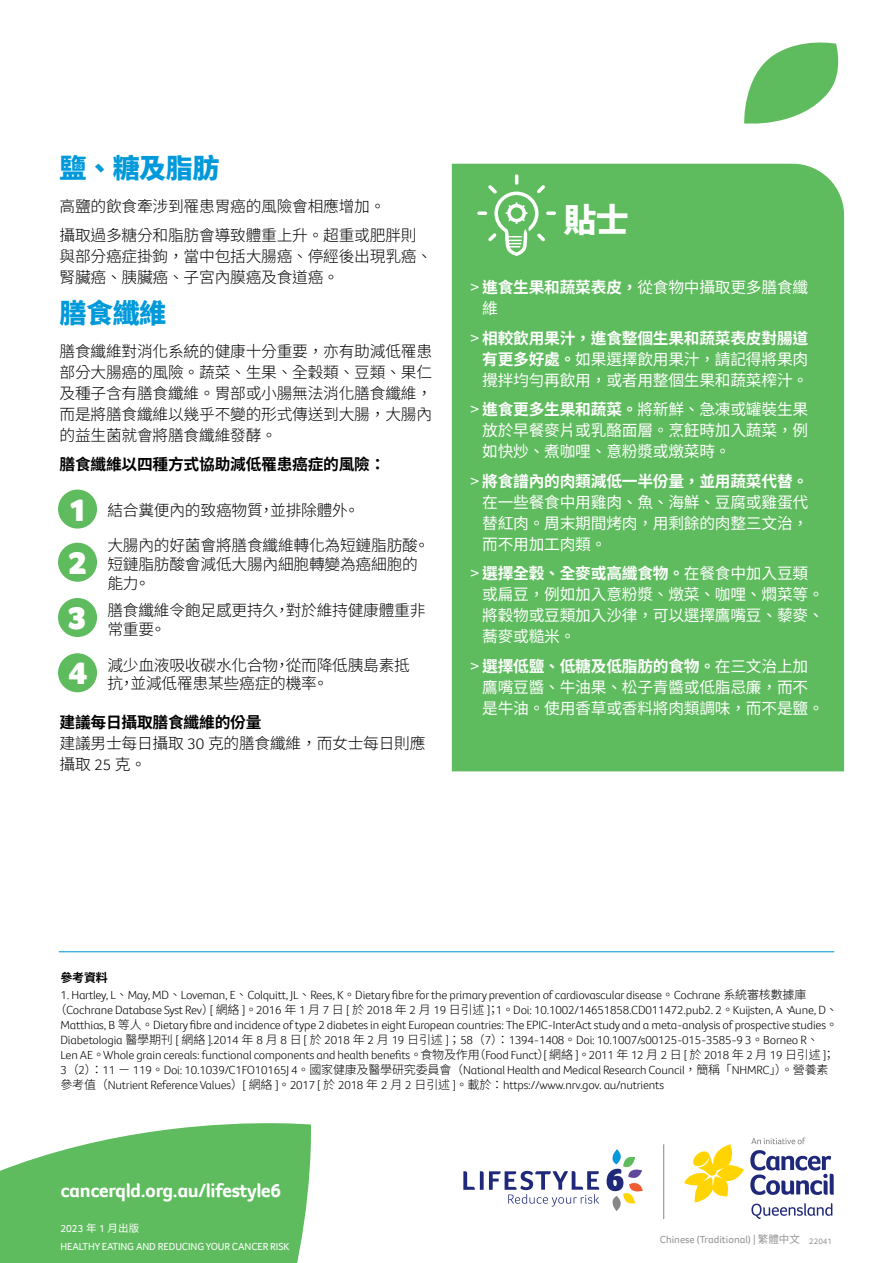
<style>
.page{position:relative;width:893px;height:1263px;background:#fff}
.page>*{position:absolute;margin:0;border:0;box-sizing:border-box;transform-origin:0 0}
.H2_DkBlue{font:900 33px "Noto Sans CJ Ktc";color:#fff}
.Poster_title_3{font:900 32.85px "Foco CC";color:#fff}
.H2_DkBlue-2{font:900 27px "Noto Sans CJ Ktc";letter-spacing:-.015em;color:#0099da}
.t1{font:700 19.5px "Foco CC";letter-spacing:-.02em;color:#fff}
.H2_DkBlue-3{font:15.75px/21px "Noto Sans CJ Ktc";letter-spacing:-.015em;color:#fff}
.H2_DkBlue-4{font:300 15.75px/21px "Noto Sans CJ Ktc";letter-spacing:-.015em;color:#000}
.H2_DkBlue-5{font:700 15.75px "Noto Sans CJ Ktc";letter-spacing:-.015em;color:#000}
.H2_DkBlue-6{font:300 12px "Foco CC";letter-spacing:-.015em;color:#000}
.H2_DkBlue-7{font:700 12px "Noto Sans CJ Ktc";color:#000}
.t2{font:10.5px "Foco CC";letter-spacing:-.01em;color:#fff}
.t3{font:10.5px "Foco CC";color:#939598}
.t4{font:8.25px "Foco CC";color:#939598}
.s1{font-family:"Foco CC"}
.s2{font-weight:700}
.s3{font-family:"Noto Sans CJ Ktc"}
</style>
<div class="page">
<svg style="left:0;top:1123px;width:311px;height:140px;background:#6fc36f"></svg>
<svg style="left:463px;top:1171px;width:136px;height:35px"></svg>
<svg style="left:684px;top:1144px;width:60px;height:58px"></svg>
<svg style="left:750px;top:1150px;width:84px;height:45px"></svg>
<svg style="left:751px;top:1203px;width:81px;height:16px"></svg>
<hr style="left:663px;top:1144px;width:1px;height:75px;background:#878787">
<svg style="left:607px;top:1149px;width:36px;height:62px"></svg>
<svg style="left:751px;top:1137px;width:54px;height:7px"></svg>
<svg style="left:744px;top:42px;width:95px;height:82px"></svg>
<div style="left:452px;top:164px;width:392px;height:607px;background:#5ebc5e"></div>
<div style="left:58px;top:489px;width:39px;height:40px;background:#5ebc5e;border-radius:50%"></div>
<div style="left:58px;top:543px;width:39px;height:39px;background:#5ebc5e;border-radius:50%"></div>
<div style="left:58px;top:598px;width:39px;height:39px;background:#5ebc5e;border-radius:50%"></div>
<div style="left:58px;top:653px;width:39px;height:39px;background:#5ebc5e;border-radius:50%"></div>
<svg style="left:546px;top:211px;width:10px;height:4px"></svg>
<svg style="left:477px;top:211px;width:10px;height:4px"></svg>
<svg style="left:488px;top:174px;width:57px;height:82px"></svg>
<hr style="left:59px;top:951px;width:775px;height:1px;background:#0099da">
<p class="H2_DkBlue-2" style="left:60px;top:153px;width:161px">鹽、糖及脂肪</p>
<p class="H2_DkBlue-4" style="left:60px;top:196px;width:328px">高鹽的飲食牽涉到罹患胃癌的風險會相應增加。</p>
<p class="H2_DkBlue-4" style="left:60px;top:225px;width:374px">攝取過多糖分和脂肪會導致體重上升。超重或肥胖則與部分癌症掛鉤，當中包括大腸癌、停經後出現乳癌、腎臟癌、胰臟癌、子宮內膜癌及食道癌。</p>
<p class="H2_DkBlue-2" style="left:60px;top:298px;width:108px">膳食纖維</p>
<p class="H2_DkBlue-4" style="left:60px;top:341px;width:374px;text-align:justify">膳食纖維對消化系統的健康十分重要，亦有助減低罹患部分大腸癌的風險。蔬菜、生果、全穀類、豆類、果仁及種子含有膳食纖維。胃部或小腸無法消化膳食纖維，而是將膳食纖維以幾乎不變的形式傳送到大腸，大腸內的益生菌就會將膳食纖維發酵。</p>
<p class="H2_DkBlue-5" style="left:60px;top:456px;width:328px">膳食纖維以四種方式協助減低罹患癌症的風險：</p>
<p class="Poster_title_3" style="left:68px;top:488px;width:21px">1</p>
<p class="Poster_title_3" style="left:68px;top:541px;width:21px">2</p>
<p class="Poster_title_3" style="left:68px;top:596px;width:21px">3</p>
<p class="Poster_title_3" style="left:68px;top:651px;width:21px">4</p>
<p class="H2_DkBlue-4" style="left:107px;top:500px;width:254px">結合糞便內的致癌物質，並排除體外。</p>
<p class="H2_DkBlue-4" style="left:107px;top:537px;width:324px;line-height:18.8px">大腸內的好菌會將膳食纖維轉化為短鏈脂肪酸。短鏈脂肪酸會減低大腸內細胞轉變為癌細胞的能力。</p>
<p class="H2_DkBlue-4" style="left:107px;top:601px;width:320px;line-height:18.8px">膳食纖維令飽足感更持久，對於維持健康體重非常重要。</p>
<p class="H2_DkBlue-4" style="left:107px;top:656px;width:304px;line-height:18.8px">減少血液吸收碳水化合物，從而降低胰島素抵抗，並減低罹患某些癌症的機率。</p>
<p class="H2_DkBlue-5" style="left:60px;top:714px;width:203px">建議每日攝取膳食纖維的份量</p>
<p class="H2_DkBlue-4" style="left:60px;top:733px;width:367px">建議男士每日攝取 <span class="s1">30</span> 克的膳食纖維，而女士每日則應攝取 <span class="s1">25</span> 克。</p>
<p class="H2_DkBlue" style="left:563px;top:201px;width:67px">貼士</p>
<p class="H2_DkBlue-3" style="left:482px;top:277px;width:328px;text-indent:-12px">&gt; <span class="s2">進食生果和蔬菜表皮，</span>從食物中攝取更多膳食纖維</p>
<p class="H2_DkBlue-3" style="left:482px;top:328px;width:328px;text-align:justify;text-indent:-12px">&gt; <span class="s2">相較飲用果汁，進食整個生果和蔬菜表皮對腸道有更多好處。</span>如果選擇飲用果汁，請記得將果肉攪拌均勻再飲用，或者用整個生果和蔬菜榨汁。</p>
<p class="H2_DkBlue-3" style="left:482px;top:399px;width:328px;text-align:justify;text-indent:-12px">&gt; <span class="s2">進食更多生果和蔬菜。</span>將新鮮、急凍或罐裝生果放於早餐麥片或乳酪面層。烹飪時加入蔬菜，例如快炒、煮咖哩、意粉漿或燉菜時。</p>
<p class="H2_DkBlue-3" style="left:482px;top:471px;width:328px;text-align:justify;text-indent:-12px">&gt; <span class="s2">將食譜內的肉類減低一半份量，並用蔬菜代替。</span>在一些餐食中用雞肉、魚、海鮮、豆腐或雞蛋代替紅肉。周末期間烤肉，用剩餘的肉整三文治，而不用加工肉類。</p>
<p class="H2_DkBlue-3" style="left:482px;top:563px;width:343px;text-indent:-12px">&gt; <span class="s2">選擇全穀、全麥或高纖食物。</span>在餐食中加入豆類或扁豆，例如加入意粉漿、燉菜、咖哩、燜菜等。將穀物或豆類加入沙律，可以選擇鷹嘴豆、藜麥、蕎麥或糙米。</p>
<p class="H2_DkBlue-3" style="left:482px;top:656px;width:343px;text-indent:-12px">&gt; <span class="s2">選擇低鹽、低糖及低脂肪的食物。</span>在三文治上加鷹嘴豆醬、牛油果、松子青醬或低脂忌廉，而不是牛油。使用香草或香料將肉類調味，而不是鹽。</p>
<p class="H2_DkBlue-7" style="left:60px;top:971px;width:49px">參考資料</p>
<p class="H2_DkBlue-6" style="left:60px;top:987px;width:747px">1. Hartley, L<span class="s3">、</span>May, MD<span class="s3">、</span>Loveman, E<span class="s3">、</span>Colquitt, JL<span class="s3">、</span>Rees, K<span class="s3">。</span>Dietary fibre for the primary prevention of cardiovascular disease<span class="s3">。</span>Cochrane <span class="s3">系統審核數據庫</span></p>
<p class="H2_DkBlue-6" style="left:54px;top:1002px;width:785px"><span class="s3">（</span>Cochrane Database Syst Rev<span class="s3">）</span>[ <span class="s3">網絡</span> ]<span class="s3">。</span>2016 <span class="s3">年</span> 1 <span class="s3">月</span> 7 <span class="s3">日</span> [ <span class="s3">於</span> 2018 <span class="s3">年</span> 2 <span class="s3">月</span> 19 <span class="s3">日引述；</span>] 1<span class="s3">。</span>Doi: 10.1002/14651858.CD011472.pub2. 2<span class="s3">。</span>Kuijsten, A<span class="s3">、</span>Aune, D<span class="s3">、</span></p>
<p class="H2_DkBlue-6" style="left:60px;top:1017px;width:779px">Matthias, B <span class="s3">等人。</span>Dietary fibre and incidence of type 2 diabetes in eight European countries: The EPIC-InterAct study and a meta-analysis of prospective studies<span class="s3">。</span></p>
<p class="H2_DkBlue-6" style="left:60px;top:1032px;width:760px">Diabetologia <span class="s3">醫學期刊</span> [ <span class="s3">網絡</span> ].2014 <span class="s3">年</span> 8 <span class="s3">月</span> 8 <span class="s3">日</span> [ <span class="s3">於</span> 2018 <span class="s3">年</span> 2 <span class="s3">月</span> 19 <span class="s3">日引述</span> ]<span class="s3">；</span>58<span class="s3">（</span>7<span class="s3">）：</span>1394-1408<span class="s3">。</span>Doi: 10.1007/s00125-015-3585-9 3<span class="s3">。</span>Borneo R<span class="s3">、</span></p>
<p class="H2_DkBlue-6" style="left:60px;top:1047px;width:776px">Len AE<span class="s3">。</span>Whole grain cereals: functional components and health benefits<span class="s3">。食物及作用（</span>Food Funct<span class="s3">）</span>[ <span class="s3">網絡</span> ]<span class="s3">。</span>2011 <span class="s3">年</span> 12 <span class="s3">月</span> 2 <span class="s3">日</span> [ <span class="s3">於</span> 2018 <span class="s3">年</span> 2 <span class="s3">月</span> 19 <span class="s3">日引述；</span>]</p>
<p class="H2_DkBlue-6" style="left:60px;top:1062px;width:770px">3<span class="s3">（</span>2<span class="s3">）：</span>11 <span class="s3">－</span> 119<span class="s3">。</span>Doi: 10.1039/C1FO10165J 4<span class="s3">。國家健康及醫學研究委員會（</span>National Health and Medical Research Council<span class="s3">，簡稱「</span>NHMRC<span class="s3">」）。營養素</span></p>
<p class="H2_DkBlue-6" style="left:60px;top:1077px;width:605px"><span class="s3">參考值（</span>Nutrient Reference Values<span class="s3">）</span>[ <span class="s3">網絡</span> ]<span class="s3">。</span>2017 [ <span class="s3">於</span> 2018 <span class="s3">年</span> 2 <span class="s3">月</span> 2 <span class="s3">日引述</span> ]<span class="s3">。載於：</span>https://www.nrv.gov. au/nutrients</p>
<p class="t1" style="left:60px;top:1177px;width:222px">cancerqld.org.au/lifestyle6</p>
<p class="t2" style="left:60px;top:1221px;width:80px">2023 <span class="s3">年</span> 1 <span class="s3">月出版</span></p>
<p class="t2" style="left:60px;top:1240px;width:230px">HEALTHY EATING AND REDUCING YOUR CANCER RISK</p>
<p class="t3" style="left:660px;top:1232px;width:142px">Chinese (Traditional) | <span class="s3">繁體中文</span></p>
<p class="t4" style="left:809px;top:1236px;width:24px">22041</p>
</div>
